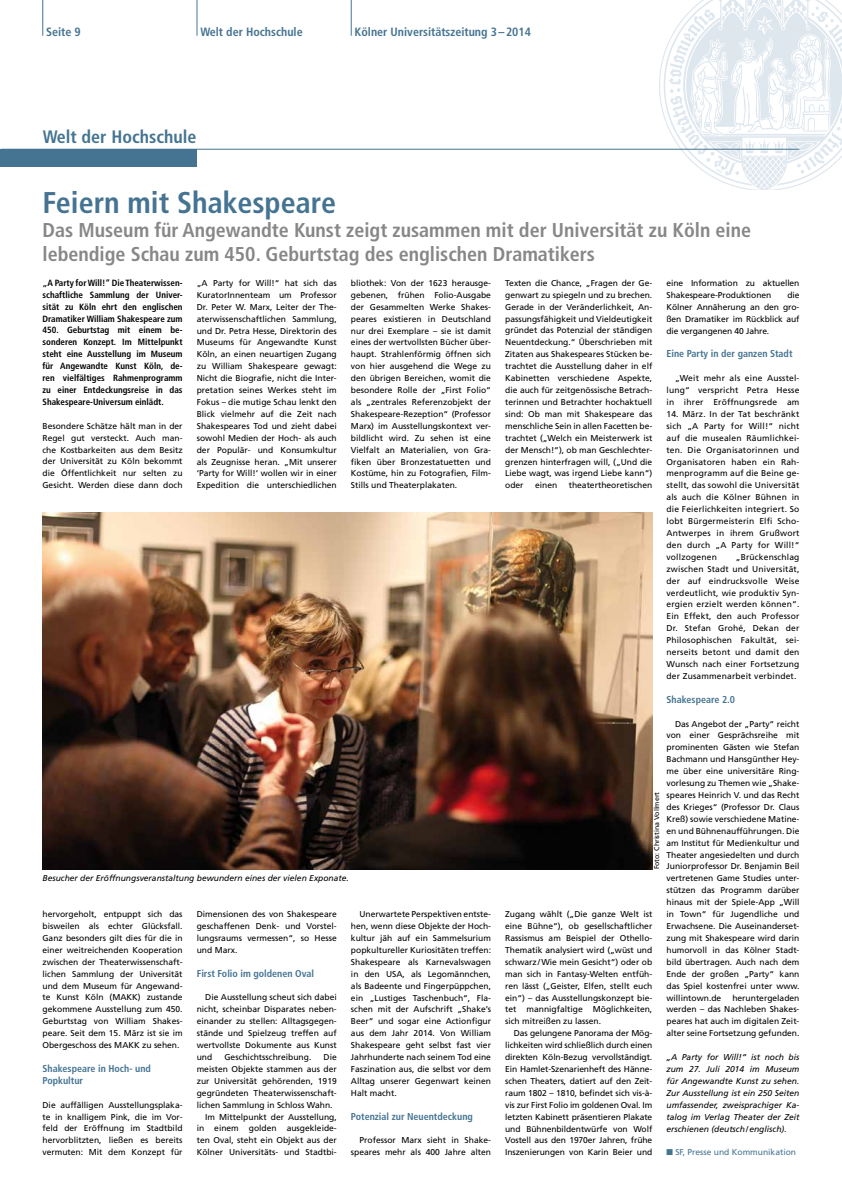
<style>
.page{position:relative;width:842px;height:1191px;background:#fff}
.page>*{position:absolute;margin:0;border:0;box-sizing:border-box;transform-origin:0 0}
.t1{font:700 condensed 30px "Frutiger";color:#457492}
.t2{font:700 condensed 20px/24px "Frutiger";color:#868786}
.t3{font:700 condensed 18px "Frutiger";color:#457492}
.t4{font:700 condensed 12px "Frutiger";color:#457492}
.t5{font:700 condensed 10px/11.9px "Frutiger";color:#457492}
.t6{font:700 condensed 9px/11.9px "Frutiger";color:#000;text-align:justify}
.t7{font:8.5px/11.9px "Frutiger";color:#000;text-align:justify}
.t8{font:italic 8.5px/11.9px "Frutiger";color:#000;text-align:justify}
.t9{font:8.5px "Frutiger";color:#457492}
.t10{font:7px "Frutiger";color:#000}
.s1{font-weight:400;font-stretch:normal}
</style>
<div class="page">
<img style="left:659px;top:0;width:183px;height:190px">
<hr style="left:43px;top:0;width:1px;height:36px;background:#457492">
<hr style="left:197px;top:0;width:1px;height:36px;background:#457492">
<hr style="left:351px;top:0;width:1px;height:36px;background:#457492">
<div style="left:0;top:149px;width:196px;height:18px;background:#457492"></div>
<hr style="left:1px;top:149px;width:798px;height:1px;background:#457492">
<img style="left:43px;top:512px;width:609px;height:357px">
<h3 class="t4" style="left:46px;top:24px;width:36px">Seite 9</h3>
<h3 class="t4" style="left:200px;top:24px;width:104px">Welt der Hochschule</h3>
<h3 class="t4" style="left:355px;top:24px;width:178px">Kölner Universitätszeitung 3–2014</h3>
<h3 class="t3" style="left:43px;top:126px;width:155px">Welt der Hochschule</h3>
<h1 class="t1" style="left:43px;top:185px;width:295px">Feiern mit Shakespeare</h1>
<h2 class="t2" style="left:43px;top:218px;width:710px">Das Museum für Angewandte Kunst zeigt zusammen mit der Universität zu Köln eine lebendige Schau zum 450. Geburtstag des englischen Dramatikers</h2>
<p class="t6" style="left:43px;top:277px;width:142px"><span class="s1">„</span>A Party for Will!“ Die Theaterwissen&shy;schaftliche Sammlung der Univer&shy;sität zu Köln ehrt den englischen Dramatiker William Shakespeare zum 450. Geburtstag mit einem be&shy;sonderen Konzept. Im Mittelpunkt steht eine Ausstellung im Museum für Angewandte Kunst Köln, de&shy;ren vielfältiges Rahmenprogramm zu einer Entdeckungsreise in das Shakespeare-Universum einlädt.</p>
<p class="t7" style="left:43px;top:420px;width:142px">Besondere Schätze hält man in der Regel gut versteckt. Auch man&shy;che Kostbarkeiten aus dem Besitz der Universität zu Köln bekommt die Öffentlichkeit nur selten zu Gesicht. Werden diese dann doch</p>
<p class="t7" style="left:197px;top:277px;width:142px">„A Party for Will!“ hat sich das KuratorInnenteam um Professor Dr. Peter W. Marx, Leiter der The&shy;aterwissenschaftlichen Sammlung, und Dr. Petra Hesse, Direktorin des Museums für Angewandte Kunst Köln, an einen neuartigen Zugang zu William Shakespeare gewagt:<br>Nicht die Biografie, nicht die Inter&shy;pretation seines Werkes steht im Fokus – die mutige Schau lenkt den Blick vielmehr auf die Zeit nach Shakespeares Tod und zieht dabei sowohl Medien der Hoch- als auch der Populär- und Konsumkultur als Zeugnisse heran. „Mit unserer ‘Party for Will!‘ wollen wir in einer Expedition die unterschiedlichen</p>
<p class="t7" style="left:505px;top:277px;width:149px">Texten die Chance, „Fragen der Ge&shy;genwart zu spiegeln und zu brechen.<br>Gerade in der Veränderlichkeit, An&shy;passungsfähigkeit und Vieldeutigkeit gründet das Potenzial der ständigen Neuentdeckung.“ Überschrieben mit Zitaten aus Shakespeares Stücken be&shy;trachtet die Ausstellung daher in elf Kabinetten verschiedene Aspekte, die auch für zeitgenössische Betrach&shy;terinnen und Betrachter hochaktuell sind: Ob man mit Shakespeare das menschliche Sein in allen Facetten be&shy;trachtet („Welch ein Meisterwerk ist der Mensch!“), ob man Geschlechter&shy;grenzen hinterfragen will, („Und die Liebe wagt, was irgend Liebe kann“) oder</p>
<p class="t7" style="left:666px;top:277px;width:134px">eine Information zu aktuellen<br>Shakespeare-Produktionen</p>
<p class="t7" style="left:351px;top:277px;width:142px">bliothek: Von der 1623 herausge&shy;gebenen, frühen Folio-Ausgabe der Gesammelten Werke Shakes&shy;peares existieren in Deutschland nur drei Exemplare – sie ist damit eines der wertvollsten Bücher über&shy;haupt. Strahlenförmig öffnen sich von hier ausgehend die Wege zu den übrigen Bereichen, womit die besondere Rolle der „First Folio“ als „zentrales Referenzobjekt der Shakespeare-Rezeption“ (Professor Marx) im Ausstellungskontext ver&shy;bildlicht wird. Zu sehen ist eine Vielfalt an Materialien, von Gra&shy;fiken über Bronzestatuetten und Kostüme, hin zu Fotografien, Film-Stills und Theaterplakaten.</p>
<p class="t7" style="left:666px;top:289px;width:134px;text-indent:121px">die Kölner Annäherung an den gro&shy;ßen Dramatiker im Rückblick auf die vergangenen 40 Jahre.</p>
<p class="t5" style="left:666px;top:348px;width:128px">Eine Party in der ganzen Stadt</p>
<p class="t7" style="left:666px;top:372px;width:134px;text-indent:8px">„Weit mehr als eine Ausstel&shy;lung“ verspricht Petra Hesse in ihrer Eröffnungsrede am</p>
<p class="t7" style="left:666px;top:408px;width:134px">14. März. In der Tat beschränkt sich „A Party for Will!“ nicht auf die musealen Räumlichkei&shy;ten. Die Organisatorinnen und Organisatoren haben ein Rah&shy;menprogramm auf die Beine ge&shy;stellt, das sowohl die Universität als auch die Kölner Bühnen in die Feierlichkeiten integriert. So lobt Bürgermeisterin Elfi Scho-Antwerpes in ihrem Grußwort den durch „A Party for Will!“ vollzogenen</p>
<p class="t7" style="left:535px;top:479px;width:24px">einen</p>
<p class="t7" style="left:569px;top:479px;width:85px">theatertheoretischen</p>
<p class="t7" style="left:666px;top:551px;width:134px;text-indent:69px">„Brückenschlag zwischen Stadt und Universität, der auf eindrucksvolle Weise verdeutlicht, wie produktiv Syn&shy;ergien erzielt werden können“.<br>Ein Effekt, den auch Professor Dr. Stefan Grohé, Dekan der Philosophischen Fakultät, sei&shy;nerseits betont und damit den Wunsch nach einer Fortsetzung der Zusammenarbeit verbindet.</p>
<p class="t5" style="left:666px;top:693px;width:70px">Shakespeare 2.0</p>
<p class="t7" style="left:666px;top:717px;width:134px;text-indent:8px">Das Angebot der „Party“ reicht von einer Gesprächsreihe mit prominenten Gästen wie Stefan Bachmann und Hansgünther Hey&shy;me über eine universitäre Ring&shy;vorlesung zu Themen wie „Shake&shy;speares Heinrich V. und das Recht des Krieges“ (Professor Dr. Claus Kreß) sowie verschiedene Matine&shy;en und Bühnenaufführungen. Die am Institut für Medienkultur und Theater angesiedelten und durch Juniorprofessor Dr. Benjamin Beil vertretenen Game Studies unter&shy;stützen das Programm darüber hinaus mit der Spiele-App „Will in Town“ für Jugendliche und Erwachsene. Die Auseinanderset&shy;zung mit Shakespeare wird darin humorvoll in das Kölner Stadt&shy;bild übertragen. Auch nach dem Ende der großen „Party“ kann das Spiel kostenfrei unter www. willintown.de</p>
<p class="t10" style="left:653px;top:869px;width:79px;rotate:-90deg">Foto: Christina Vollmert</p>
<p class="t8" style="left:43px;top:872px;width:308px">Besucher der Eröffnungsveranstaltung bewundern eines der vielen Exponate.</p>
<p class="t7" style="left:505px;top:908px;width:149px">Zugang wählt („Die ganze Welt ist eine Bühne“), ob gesellschaftlicher Rassismus am Beispiel der Othello-Thematik analysiert wird („wüst und schwarz/Wie mein Gesicht“) oder ob man sich in Fantasy-Welten entfüh&shy;ren lässt („Geister, Elfen, stellt euch ein“) – das Ausstellungskonzept bie&shy;tet mannigfaltige Möglichkeiten, sich mitreißen zu lassen.</p>
<p class="t7" style="left:505px;top:1027px;width:149px;text-indent:8px">Das gelungene Panorama der Mög&shy;lichkeiten wird schließlich durch einen direkten Köln-Bezug vervollständigt.<br>Ein Hamlet-Szenarienheft des Hänne&shy;schen Theaters, datiert auf den Zeit&shy;raum 1802 – 1810, befindet sich vis-à&shy;vis zur First Folio im goldenen Oval. Im letzten Kabinett präsentieren Plakate und Bühnenbildentwürfe von Wolf Vostell aus den 1970er Jahren, frühe Inszenierungen von Karin Beier und</p>
<p class="t7" style="left:43px;top:908px;width:142px">hervorgeholt, entpuppt sich das bisweilen als echter Glücksfall.<br>Ganz besonders gilt dies für die in einer weitreichenden Kooperation zwischen der Theaterwissenschaft&shy;lichen Sammlung der Universität und dem Museum für Angewand&shy;te Kunst Köln (MAKK) zustande gekommene Ausstellung zum 450.<br>Geburtstag von William Shakes&shy;peare. Seit dem 15. März ist sie im Obergeschoss des MAKK zu sehen.</p>
<p class="t5" style="left:43px;top:1062px;width:110px">Shakespeare in Hoch- und<br>Popkultur</p>
<p class="t7" style="left:43px;top:1098px;width:142px">Die auffälligen Ausstellungsplaka&shy;te in knalligem Pink, die im Vor&shy;feld der Eröffnung im Stadtbild hervorblitzten, ließen es bereits vermuten: Mit dem Konzept für</p>
<p class="t7" style="left:197px;top:908px;width:142px">Dimensionen des von Shakespeare geschaffenen Denk- und Vorstel&shy;lungsraums vermessen“, so Hesse und Marx.</p>
<p class="t5" style="left:197px;top:967px;width:119px">First Folio im goldenen Oval</p>
<p class="t7" style="left:197px;top:991px;width:142px;text-indent:8px">Die Ausstellung scheut sich dabei nicht, scheinbar Disparates neben&shy;einander zu stellen: Alltagsgegen&shy;stände und Spielzeug treffen auf wertvollste Dokumente aus Kunst und</p>
<p class="t7" style="left:351px;top:908px;width:142px;text-indent:8px">Unerwartete Perspektiven entste&shy;hen, wenn diese Objekte der Hoch&shy;kultur jäh auf ein Sammelsurium popkultureller Kuriositäten treffen:<br>Shakespeare als Karnevalswagen in den USA, als Legomännchen, als Badeente und Fingerpüppchen, ein „Lustiges Taschenbuch“, Fla&shy;schen mit der Aufschrift „Shake’s Beer“ und sogar eine Actionfigur aus dem Jahr 2014. Von William Shakespeare geht selbst fast vier Jahrhunderte nach seinem Tod eine Faszination aus, die selbst vor dem Alltag unserer Gegenwart keinen Halt macht.</p>
<p class="t5" style="left:351px;top:1110px;width:123px">Potenzial zur Neuentdeckung</p>
<p class="t7" style="left:351px;top:1134px;width:142px;text-align:right">Professor Marx sieht in Shake&shy;speares mehr als 400 Jahre alten</p>
<p class="t7" style="left:666px;top:991px;width:134px;text-indent:66px">heruntergeladen werden – das Nachleben Shakes&shy;peares hat auch im digitalen Zeit&shy;alter seine Fortsetzung gefunden.</p>
<p class="t8" style="left:666px;top:1051px;width:134px">„A Party for Will!“ ist noch bis zum 27. Juli 2014 im Museum für Angewandte Kunst zu sehen.<br>Zur Ausstellung ist ein 250 Seiten umfassender, zweisprachiger Ka&shy;talog im Verlag Theater der Zeit erschienen (deutsch/englisch).</p>
<p class="t9" style="left:666px;top:1147px;width:131px">■ SF, Presse und Kommunikation</p>
<p class="t7" style="left:224px;top:1051px;width:88px">Geschichtsschreibung.</p>
<p class="t7" style="left:324px;top:1051px;width:15px">Die</p>
<p class="t7" style="left:197px;top:1063px;width:142px">meisten Objekte stammen aus der</p>
<p class="t7" style="left:197px;top:1074px;width:142px">zur Universität gehörenden, 1919</p>
<p class="t7" style="left:197px;top:1086px;width:142px">gegründeten Theaterwissenschaft-</p>
<p class="t7" style="left:197px;top:1098px;width:137px">lichen Sammlung in Schloss Wahn.</p>
<p class="t7" style="left:205px;top:1110px;width:133px">Im Mittelpunkt der Ausstellung,</p>
<p class="t7" style="left:197px;top:1122px;width:142px">in einem golden ausgekleide-</p>
<p class="t7" style="left:197px;top:1134px;width:142px">ten Oval, steht ein Objekt aus der</p>
<p class="t7" style="left:197px;top:1146px;width:142px">Kölner Universitäts- und Stadtbi-</p>
</div>
